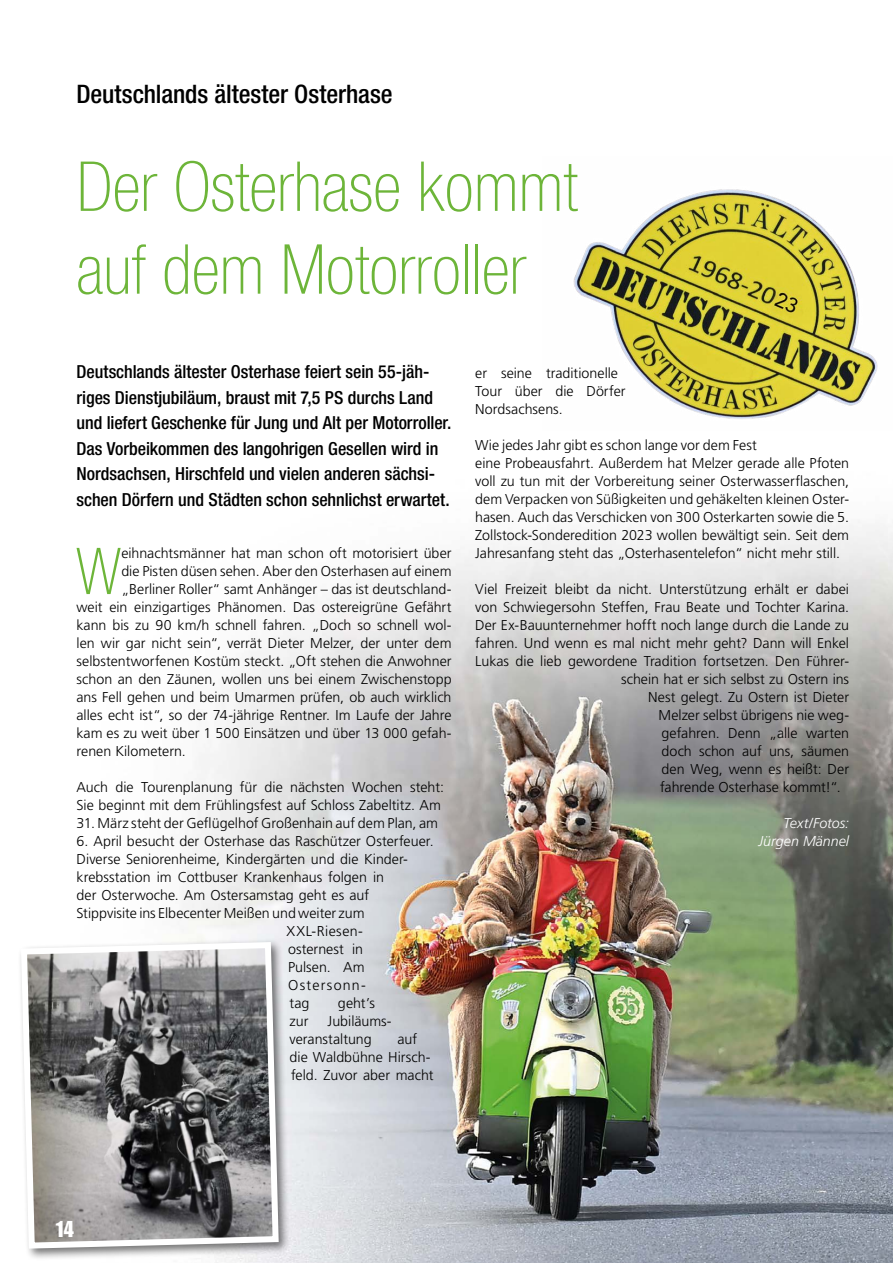
<style>
.page{position:relative;width:893px;height:1263px;background:#fff}
.page>*{position:absolute;margin:0;border:0;box-sizing:border-box;transform-origin:0 0}
.t1{font:100 condensed 69px/82.8px "Helvetica Neue LT Std";color:#6db539}
.t2{font:100 condensed 64.65px "Helvetica Neue LT Std";color:#6db539}
.t3{font:500 condensed 25.5px "Helvetica Neue LT Std";letter-spacing:-.005em;color:#000}
.t4{font:22.5px "Impact LT Std";color:#fff}
.t5{font:500 condensed 18px/25.5px "Helvetica Neue LT Std";letter-spacing:-.005em;color:#000}
.t6{font:300 14.25px/18px "Frutiger LT Std";color:#000}
.t7{font:italic 300 14.25px/18px "Frutiger LT Std";color:#fff;text-align:right}
.t8{font:300 14.25px "Frutiger LT Std";letter-spacing:.03em;color:#000}
.t9{font:300 14.25px "Frutiger LT Std";letter-spacing:.09em;color:#000}
</style>
<div class="page">
<img style="left:183px;top:521px;width:710px;height:742px">
<div style="left:17px;top:938px;width:274px;height:322px;background:#000;opacity:.55"></div>
<svg style="left:18px;top:939px;width:264px;height:313px;background:#878787"></svg>
<img style="left:573px;top:189px;width:305px;height:230px">
<h3 class="t3" style="left:77px;top:79px;width:318px">Deutschlands ältester Osterhase</h3>
<h1 class="t1" style="left:77px;top:145px;width:502px">Der Osterhase kommt auf dem Motorroller</h1>
<p class="t5" style="left:77px;top:359px;width:377px">Deutschlands ältester Osterhase feiert sein 55-jäh&shy;riges Dienstjubiläum, braust mit 7,5 PS durchs Land und liefert Geschenke für Jung und Alt per Motorroller.<br>Das Vorbeikommen des langohrigen Gesellen wird in Nordsachsen, Hirschfeld und vielen anderen sächsi&shy;schen Dörfern und Städten schon sehnlichst erwartet.</p>
<h2 class="t2" style="left:76px;top:535px;width:47px">W</h2>
<p class="t6" style="left:121px;top:544px;width:332px">eihnachtsmänner hat man schon oft motorisiert über</p>
<p class="t6" style="left:121px;top:562px;width:332px">die Pisten düsen sehen. Aber den Osterhasen auf einem</p>
<p class="t6" style="left:121px;top:580px;width:332px">„Berliner Roller“ samt Anhänger – das ist deutschland-</p>
<p class="t6" style="left:77px;top:598px;width:377px">weit ein einzigartiges Phänomen. Das ostereigrüne Gefährt</p>
<p class="t6" style="left:77px;top:616px;width:377px">kann bis zu 90 km/h schnell fahren. „Doch so schnell wol-</p>
<p class="t6" style="left:77px;top:634px;width:377px">len wir gar nicht sein“, verrät Dieter Melzer, der unter dem</p>
<p class="t6" style="left:77px;top:652px;width:377px">selbstentworfenen Kostüm steckt. „Oft stehen die Anwohner</p>
<p class="t6" style="left:77px;top:670px;width:377px">schon an den Zäunen, wollen uns bei einem Zwischenstopp</p>
<p class="t6" style="left:77px;top:688px;width:377px">ans Fell gehen und beim Umarmen prüfen, ob auch wirklich</p>
<p class="t6" style="left:77px;top:706px;width:376px">alles echt ist“, so der 74-jährige Rentner. Im Laufe der Jahre</p>
<p class="t6" style="left:77px;top:724px;width:377px">kam es zu weit über 1 500 Einsätzen und über 13 000 gefah-</p>
<p class="t6" style="left:77px;top:742px;width:111px">renen Kilometern.</p>
<p class="t6" style="left:77px;top:778px;width:369px">Auch die Tourenplanung für die nächsten Wochen steht:<br>Sie beginnt mit dem Frühlingsfest auf Schloss Zabeltitz. Am</p>
<p class="t6" style="left:77px;top:814px;width:363px">31. März steht der Geflügelhof Großenhain auf dem Plan, am</p>
<p class="t6" style="left:77px;top:832px;width:359px">6. April besucht der Osterhase das Raschützer Osterfeuer.</p>
<p class="t6" style="left:77px;top:850px;width:333px">Diverse Seniorenheime, Kindergärten und die Kinder-</p>
<p class="t6" style="left:77px;top:868px;width:309px">krebsstation im Cottbuser Krankenhaus folgen in</p>
<p class="t6" style="left:77px;top:886px;width:294px">der Osterwoche. Am Ostersamstag geht es auf</p>
<p class="t6" style="left:77px;top:904px;width:290px">Stippvisite ins Elbecenter Meißen und weiter zum</p>
<p class="t8" style="left:287px;top:923px;width:78px">XXL-Riesen-</p>
<p class="t6" style="left:288px;top:940px;width:76px">osternest in</p>
<p class="t6" style="left:288px;top:958px;width:78px">Pulsen. Am</p>
<p class="t9" style="left:288px;top:977px;width:80px">Ostersonn-</p>
<p class="t6" style="left:290px;top:994px;width:21px">tag</p>
<p class="t6" style="left:338px;top:994px;width:39px">geht’s</p>
<p class="t6" style="left:290px;top:1012px;width:20px">zur</p>
<p class="t6" style="left:290px;top:1012px;width:104px;text-indent:38px">Jubiläums&shy;veranstaltung</p>
<p class="t6" style="left:290px;top:1030px;width:145px;text-indent:108px">auf die Waldbühne Hirsch&shy;feld. Zuvor aber macht</p>
<p class="t6" style="left:475px;top:364px;width:152px">er seine traditionelle<br>Tour über die Dörfer<br>Nordsachsens.</p>
<p class="t6" style="left:475px;top:436px;width:375px">Wie jedes Jahr gibt es schon lange vor dem Fest<br>eine Probeausfahrt. Außerdem hat Melzer gerade alle Pfoten voll zu tun mit der Vorbereitung seiner Osterwasserflaschen, dem Verpacken von Süßigkeiten und gehäkelten kleinen Oster&shy;hasen. Auch das Verschicken von 300 Osterkarten sowie die 5.<br>Zollstock-Sonderedition 2023 wollen bewältigt sein. Seit dem Jahresanfang steht das „Osterhasentelefon“ nicht mehr still.</p>
<p class="t6" style="left:475px;top:580px;width:375px">Viel Freizeit bleibt da nicht. Unterstützung erhält er dabei</p>
<p class="t6" style="left:475px;top:598px;width:375px">von Schwiegersohn Steffen, Frau Beate und Tochter Karina.</p>
<p class="t6" style="left:475px;top:616px;width:375px">Der Ex-Bauunternehmer hofft noch lange durch die Lande zu</p>
<p class="t6" style="left:475px;top:634px;width:375px">fahren. Und wenn es mal nicht mehr geht? Dann will Enkel</p>
<p class="t6" style="left:475px;top:652px;width:375px">Lukas die lieb gewordene Tradition fortsetzen. Den Führer-</p>
<p class="t6" style="left:621px;top:670px;width:230px">schein hat er sich selbst zu Ostern ins</p>
<p class="t6" style="left:648px;top:688px;width:203px">Nest gelegt. Zu Ostern ist Dieter</p>
<p class="t6" style="left:659px;top:706px;width:192px">Melzer selbst übrigens nie weg-</p>
<p class="t6" style="left:662px;top:724px;width:189px">gefahren. Denn „alle warten</p>
<p class="t6" style="left:662px;top:742px;width:189px">doch schon auf uns, säumen</p>
<p class="t6" style="left:662px;top:760px;width:189px">den Weg, wenn es heißt: Der</p>
<p class="t6" style="left:660px;top:778px;width:182px">fahrende Osterhase kommt!“.</p>
<p class="t7" style="left:758px;top:814px;width:92px">Text/Fotos:<br>Jürgen Männel</p>
<h3 class="t4" style="left:55px;top:1216px;width:21px">14</h3>
</div>
